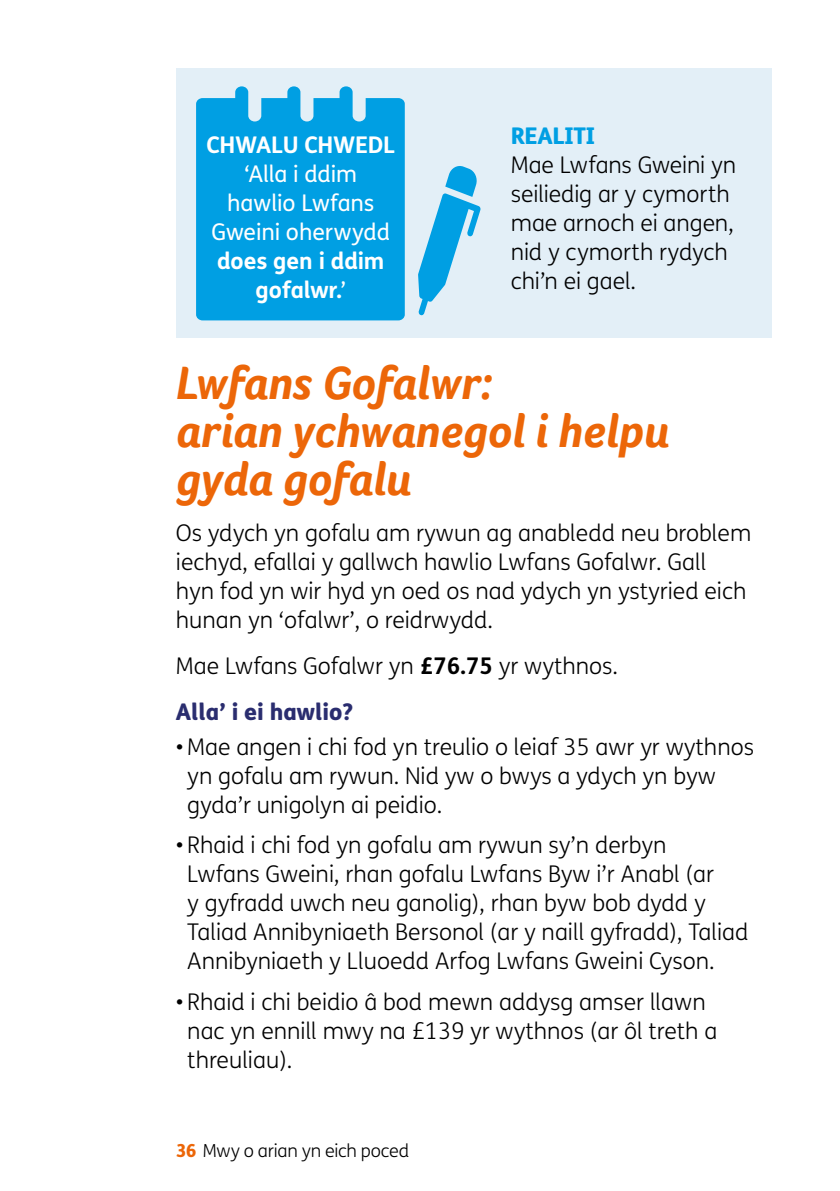
<style>
.page{position:relative;width:840px;height:1191px;background:#fff}
.page>*{position:absolute;margin:0;border:0;box-sizing:border-box;transform-origin:0 0}
.Heading{font:italic 700 48px/48px "Foco Age UK";color:#ec6608}
.Body_Copy{font:300 23px/29px "FS Me";color:#000}
.Body_Copy-2{font:23px/29px "FS Me";letter-spacing:-.005em;color:#fff;text-align:center}
.Subhead{font:800 23px "FS Me";color:#2a2d6f}
.Subhead-2{font:800 23px "FS Me";letter-spacing:-.02em;color:#009fe3}
.t1{font:300 18px "FS Me";letter-spacing:-.015em;color:#000}
.s1{font-weight:700}
.s2{font-weight:800;color:#ec6608}
</style>
<div class="page">
<div style="left:176px;top:68px;width:595px;height:269px;background:#e3eff7"></div>
<svg style="left:196px;top:86px;width:208px;height:234px;background:#0ea4e4"></svg>
<svg style="left:418px;top:166px;width:62px;height:149px"></svg>
<p class="Body_Copy-2" style="left:206px;top:130px;width:190px"><span class="s1">CHWALU CHWEDL </span>‘Alla i ddim<br>hawlio Lwfans<br>Gweini oherwydd <span class="s1">does gen i ddim gofalwr.</span>’</p>
<p class="Subhead-2" style="left:510px;top:117px;width:86px">REALITI</p>
<p class="Body_Copy" style="left:510px;top:149px;width:227px">Mae Lwfans Gweini yn seiliedig ar y cymorth mae arnoch ei angen, nid y cymorth rydych chi’n ei gael.</p>
<p class="Heading" style="left:176px;top:358px;width:494px">Lwfans Gofalwr:<br>arian ychwanegol i helpu gyda gofalu</p>
<p class="Body_Copy" style="left:176px;top:518px;width:576px">Os ydych yn gofalu am rywun ag anabledd neu broblem iechyd, efallai y gallwch hawlio Lwfans Gofalwr. Gall<br>hyn fod yn wir hyd yn oed os nad ydych yn ystyried eich hunan yn ‘ofalwr’, o reidrwydd.</p>
<p class="Body_Copy" style="left:176px;top:651px;width:443px">Mae Lwfans Gofalwr yn <span class="s1">£76.75</span> yr wythnos.</p>
<p class="Subhead" style="left:176px;top:693px;width:179px">Alla’ i ei hawlio?</p>
<p class="Body_Copy" style="left:187px;top:731px;width:568px;text-indent:-11px">•Mae angen i chi fod yn treulio o leiaf 35 awr yr wythnos yn gofalu am rywun. Nid yw o bwys a ydych yn byw gyda’r unigolyn ai peidio.</p>
<p class="Body_Copy" style="left:187px;top:830px;width:562px;text-indent:-11px">• Rhaid i chi fod yn gofalu am rywun sy’n derbyn<br>Lwfans Gweini, rhan gofalu Lwfans Byw i’r Anabl (ar<br>y gyfradd uwch neu ganolig), rhan byw bob dydd y Taliad Annibyniaeth Bersonol (ar y naill gyfradd), Taliad Annibyniaeth y Lluoedd Arfog Lwfans Gweini Cyson.</p>
<p class="Body_Copy" style="left:187px;top:986px;width:531px;text-indent:-11px">• Rhaid i chi beidio â bod mewn addysg amser llawn nac yn ennill mwy na £139 yr wythnos (ar ôl treth a threuliau).</p>
<p class="t1" style="left:176px;top:1138px;width:235px"><span class="s2">36</span> Mwy o arian yn eich poced</p>
</div>
